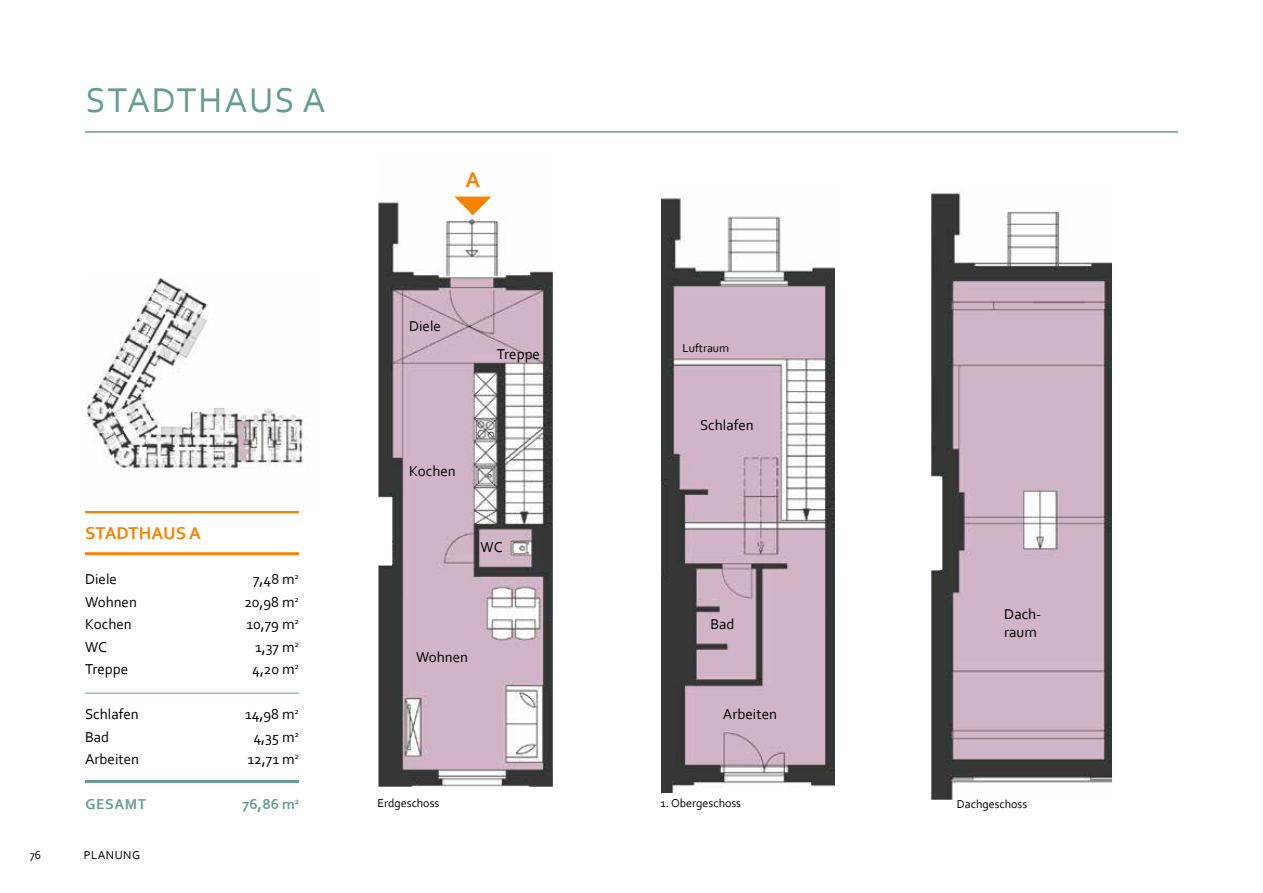
<style>
.page{position:relative;width:1263px;height:893px;background:#fff}
.page>*{position:absolute;margin:0;border:0;box-sizing:border-box;transform-origin:0 0}
.t1{font:36px "Corbel";letter-spacing:.05em;color:#689b92}
.t2{font:700 22.5px "Corbel";color:#f78201}
.t3{font:700 18px "Corbel";color:#f78201}
.t4{font:15px/18px "Corbel";color:#000}
.t5{font:700 15px "Corbel";letter-spacing:.04em;color:#689b92}
.t6{font:12px "Corbel";color:#000}
.t7{font:12px "Corbel";letter-spacing:.04em;color:#000}
</style>
<div class="page">
<hr style="left:85px;top:131px;width:1093px;height:2px;background:#689b92">
<img style="left:378px;top:196px;width:175px;height:591px">
<img style="left:662px;top:198px;width:173px;height:594px">
<hr style="left:85px;top:552px;width:214px;height:3px;background:#f78201">
<hr style="left:85px;top:510px;width:214px;height:3px;background:#f78201">
<hr style="left:85px;top:780px;width:214px;height:3px;background:#689b92">
<img style="left:931px;top:193px;width:181px;height:607px">
<svg style="left:454px;top:197px;width:37px;height:18px"></svg>
<hr style="left:85px;top:693px;width:214px;height:1px;background:#689b92">
<img style="left:86px;top:279px;width:222px;height:190px">
<h1 class="t1" style="left:86px;top:78px;width:241px">STADTHAUS A</h1>
<h2 class="t2" style="left:466px;top:165px;width:16px">A</h2>
<p class="t4" style="left:409px;top:317px;width:33px">Diele</p>
<p class="t4" style="left:409px;top:461px;width:48px">Kochen</p>
<p class="t4" style="left:497px;top:344px;width:45px">Treppe</p>
<p class="t6" style="left:683px;top:341px;width:48px">Luftraum</p>
<p class="t4" style="left:700px;top:416px;width:55px">Schlafen</p>
<p class="t3" style="left:85px;top:522px;width:117px">STADTHAUS A</p>
<p class="t4" style="left:85px;top:570px;width:33px">Diele</p>
<p class="t4" style="left:253px;top:570px;width:47px">7,48 m<sup>2</sup></p>
<p class="t4" style="left:85px;top:592px;width:53px">Wohnen</p>
<p class="t4" style="left:244px;top:592px;width:56px">20,98 m<sup>2</sup></p>
<p class="t4" style="left:85px;top:615px;width:48px">Kochen</p>
<p class="t4" style="left:246px;top:615px;width:54px">10,79 m<sup>2</sup></p>
<p class="t4" style="left:85px;top:637px;width:24px">WC</p>
<p class="t4" style="left:255px;top:637px;width:45px">1,37 m<sup>2</sup></p>
<p class="t4" style="left:85px;top:660px;width:45px">Treppe</p>
<p class="t4" style="left:252px;top:660px;width:48px">4,20 m<sup>2</sup></p>
<p class="t4" style="left:85px;top:705px;width:55px">Schlafen</p>
<p class="t4" style="left:245px;top:705px;width:55px">14,98 m<sup>2</sup></p>
<p class="t4" style="left:85px;top:727px;width:26px">Bad</p>
<p class="t4" style="left:253px;top:727px;width:47px">4,35 m<sup>2</sup></p>
<p class="t4" style="left:85px;top:750px;width:56px">Arbeiten</p>
<p class="t4" style="left:248px;top:750px;width:53px">12,71 m<sup>2</sup></p>
<p class="t5" style="left:85px;top:795px;width:62px">GESAMT</p>
<p class="t5" style="left:242px;top:795px;width:59px">76,86 m<sup>2</sup></p>
<p class="t6" style="left:377px;top:795px;width:63px">Erdgeschoss</p>
<p class="t6" style="left:660px;top:795px;width:82px">1. Obergeschoss</p>
<p class="t6" style="left:957px;top:796px;width:72px">Dachgeschoss</p>
<p class="t4" style="left:480px;top:538px;width:24px">WC</p>
<p class="t4" style="left:710px;top:614px;width:26px">Bad</p>
<p class="t4" style="left:1004px;top:605px;width:38px">Dach&shy;raum</p>
<p class="t4" style="left:416px;top:647px;width:53px">Wohnen</p>
<p class="t4" style="left:723px;top:704px;width:56px">Arbeiten</p>
<p class="t6" style="left:30px;top:848px;width:13px">76</p>
<p class="t7" style="left:84px;top:848px;width:58px">PLANUNG</p>
</div>
